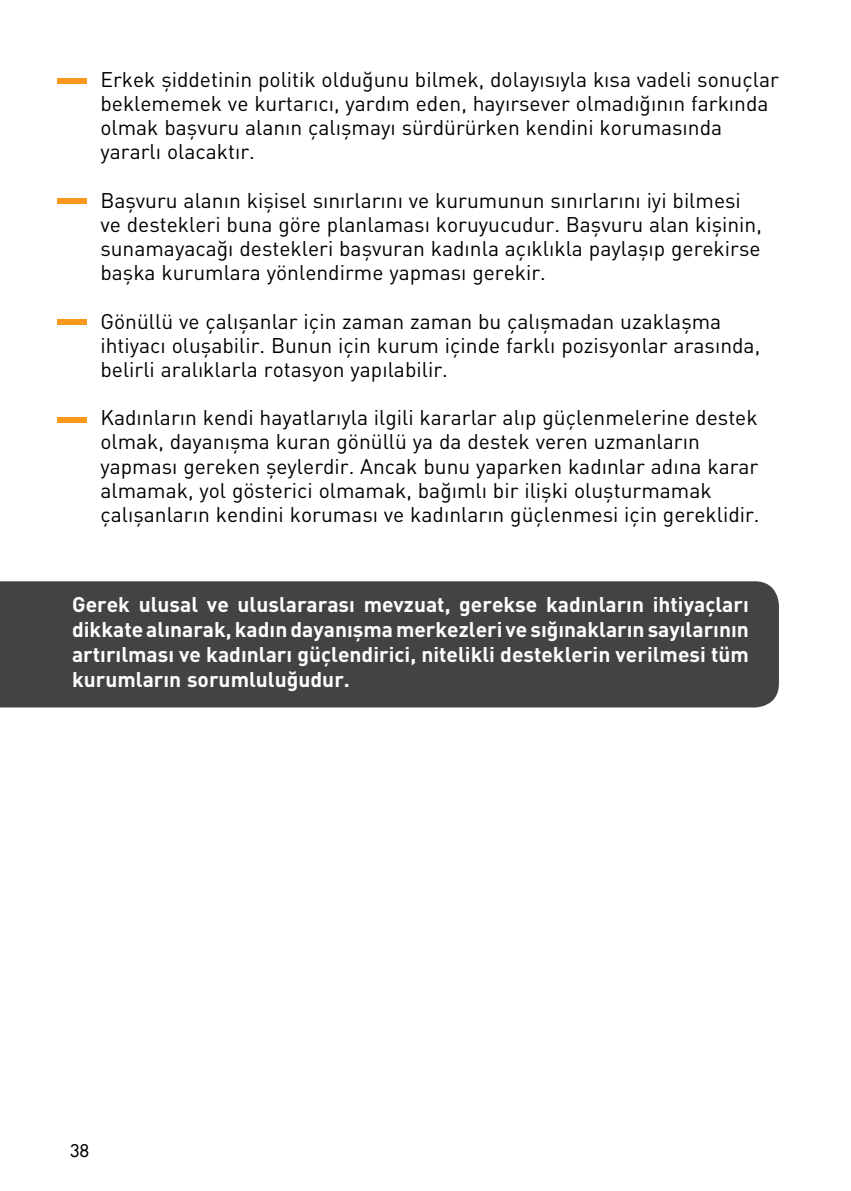
<style>
.page{position:relative;width:851px;height:1191px;background:#fff}
.page>*{position:absolute;margin:0;border:0;box-sizing:border-box;transform-origin:0 0}
.t1{font:21px/24.2px "DIN";color:#000}
.t2{font:700 21px/25.2px "DIN";color:#fff;text-align:justify}
.t3{font:17px "Futura";color:#000}
</style>
<div class="page">
<div style="left:0;top:581px;width:778px;height:126px;background:#434343"></div>
<svg style="left:57px;top:78px;width:30px;height:5px"></svg>
<svg style="left:57px;top:198px;width:30px;height:6px"></svg>
<svg style="left:57px;top:319px;width:30px;height:6px"></svg>
<svg style="left:57px;top:417px;width:30px;height:6px"></svg>
<p class="t1" style="left:100px;top:67px;width:680px">Erkek şiddetinin politik olduğunu bilmek, dolayısıyla kısa vadeli sonuçlar beklememek ve kurtarıcı, yardım eden, hayırsever olmadığının farkında olmak başvuru alanın çalışmayı sürdürürken kendini korumasında yararlı olacaktır.</p>
<p class="t1" style="left:100px;top:188px;width:663px">Başvuru alanın kişisel sınırlarını ve kurumunun sınırlarını iyi bilmesi ve destekleri buna göre planlaması koruyucudur. Başvuru alan kişinin, sunamayacağı destekleri başvuran kadınla açıklıkla paylaşıp gerekirse başka kurumlara yönlendirme yapması gerekir.</p>
<p class="t1" style="left:100px;top:308px;width:661px">Gönüllü ve çalışanlar için zaman zaman bu çalışmadan uzaklaşma ihtiyacı oluşabilir. Bunun için kurum içinde farklı pozisyonlar arasında, belirli aralıklarla rotasyon yapılabilir.</p>
<p class="t1" style="left:100px;top:405px;width:660px">Kadınların kendi hayatlarıyla ilgili kararlar alıp güçlenmelerine destek olmak, dayanışma kuran gönüllü ya da destek veren uzmanların yapması gereken şeylerdir. Ancak bunu yaparken kadınlar adına karar almamak, yol gösterici olmamak, bağımlı bir ilişki oluşturmamak çalışanların kendini koruması ve kadınların güçlenmesi için gereklidir.</p>
<p class="t2" style="left:72px;top:590px;width:678px">Gerek ulusal ve uluslararası mevzuat, gerekse kadınların ihtiyaçları dikkate alınarak, kadın dayanışma merkezleri ve sığınakların sayılarının artırılması ve kadınları güçlendirici, nitelikli desteklerin verilmesi tüm kurumların sorumluluğudur.</p>
<p class="t3" style="left:70px;top:1139px;width:21px">38</p>
</div>
